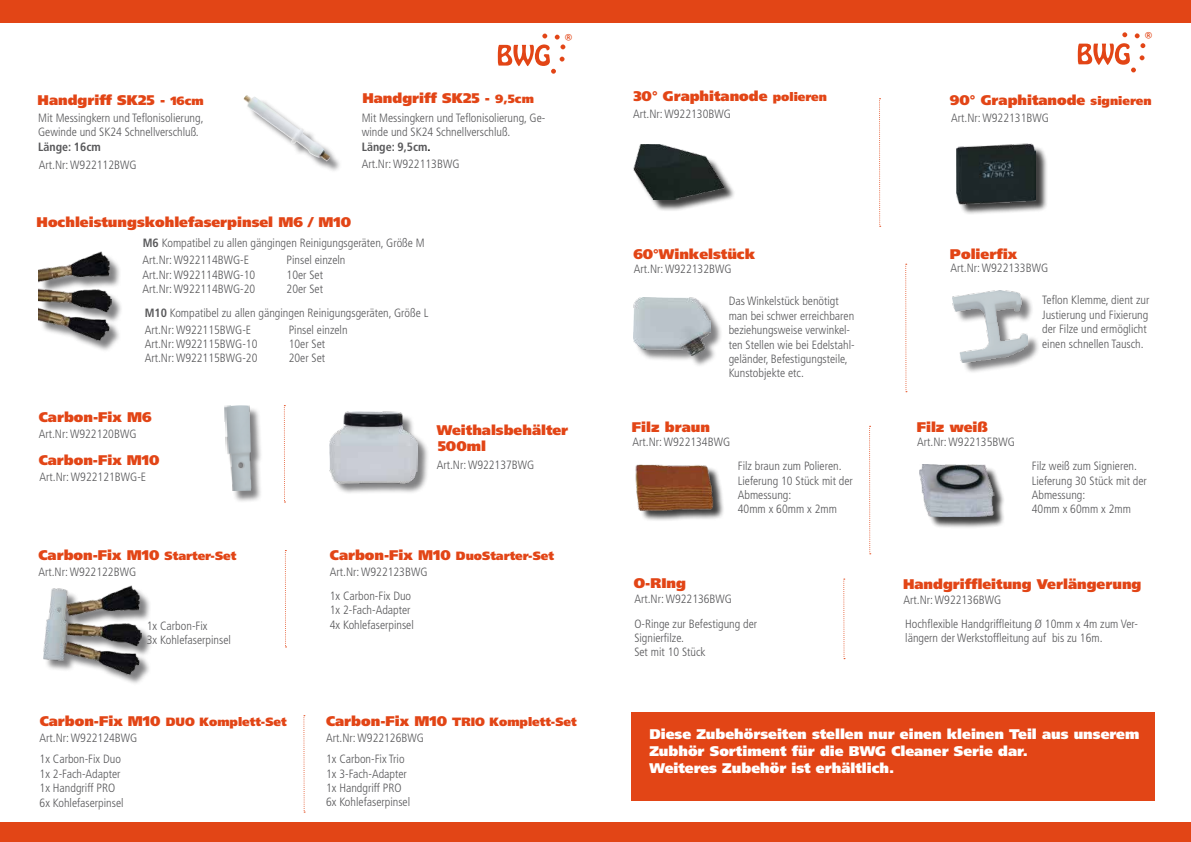
<style>
.page{position:relative;width:1191px;height:842px;background:#fff}
.page>*{position:absolute;margin:0;border:0;box-sizing:border-box;transform-origin:0 0}
.t1{font:900 14px "Frutiger LT Std";color:#e24516}
.t2{font:900 14px/16.8px "Frutiger LT Std";color:#fff}
.t3{font:300 condensed 12px/14.4px "Frutiger LT Std";color:#58585a}
.t4{font:900 12px "Frutiger LT Std";color:#e24516}
.t5{font:700 condensed 12px "Frutiger LT Std";color:#58585a}
.t6{font:600 8.3px "Neustadt";color:#e24516}
.s1{font-size:12px}
.s2{font-weight:700}
.s3{font-weight:700;color:#000}
.s4{font-size:14px}
</style>
<div class="page">
<div style="left:0;top:822px;width:1191px;height:20px;background:#e24516"></div>
<div style="left:0;top:0;width:1191px;height:23px;background:#e24516"></div>
<svg style="left:498px;top:34px;width:67px;height:40px"></svg>
<svg style="left:1077px;top:32px;width:68px;height:40px"></svg>
<div style="left:226px;top:407px;width:37px;height:96px;background:#58585a;opacity:.75"></div>
<img style="left:224px;top:405px;width:27px;height:86px">
<div style="left:331px;top:413px;width:98px;height:82px;background:#58585a;opacity:.75"></div>
<img style="left:329px;top:411px;width:88px;height:72px">
<div style="left:45px;top:588px;width:108px;height:98px;background:#58585a;opacity:.75"></div>
<img style="left:43px;top:585px;width:99px;height:89px">
<div style="left:246px;top:97px;width:96px;height:76px;background:#58585a;opacity:.75"></div>
<img style="left:243px;top:95px;width:87px;height:66px">
<svg style="left:284px;top:405px;width:1px;height:97px"></svg>
<svg style="left:285px;top:550px;width:1px;height:97px"></svg>
<svg style="left:303px;top:715px;width:2px;height:97px"></svg>
<div style="left:637px;top:466px;width:87px;height:56px;background:#000;opacity:.75"></div>
<img style="left:635px;top:464px;width:82px;height:48px">
<div style="left:921px;top:466px;width:84px;height:63px;background:#000;opacity:.75"></div>
<img style="left:919px;top:465px;width:75px;height:52px">
<div style="left:957px;top:145px;width:90px;height:71px;background:#000;opacity:.75"></div>
<img style="left:956px;top:143px;width:79px;height:62px">
<div style="left:636px;top:146px;width:100px;height:66px;background:#000;opacity:.75"></div>
<img style="left:633px;top:145px;width:92px;height:55px">
<div style="left:635px;top:299px;width:88px;height:69px;background:#58585a;opacity:.75"></div>
<img style="left:634px;top:297px;width:76px;height:59px">
<div style="left:954px;top:293px;width:85px;height:81px;background:#58585a;opacity:.75"></div>
<img style="left:952px;top:291px;width:75px;height:71px">
<svg style="left:879px;top:98px;width:1px;height:129px"></svg>
<svg style="left:905px;top:264px;width:2px;height:128px"></svg>
<svg style="left:869px;top:426px;width:1px;height:128px"></svg>
<svg style="left:843px;top:579px;width:2px;height:80px"></svg>
<div style="left:631px;top:712px;width:524px;height:89px;background:#e24516"></div>
<div style="left:40px;top:255px;width:83px;height:97px;background:#58585a;opacity:.75"></div>
<img style="left:38px;top:252px;width:73px;height:89px">
<p class="t1" style="left:38px;top:91px;width:168px">Handgriff SK25 - <span class="s1">16cm</span></p>
<p class="t1" style="left:362px;top:90px;width:173px">Handgriff SK25 - <span class="s1">9,5cm</span></p>
<p class="t3" style="left:38px;top:111px;width:167px">Mit Messingkern und Teflonisolierung,<br>Gewinde und SK24 Schnellverschluß.</p>
<p class="t5" style="left:38px;top:139px;width:64px">Länge: 16cm</p>
<p class="t3" style="left:39px;top:158px;width:99px">Art.Nr: W922112BWG</p>
<p class="t3" style="left:362px;top:111px;width:185px">Mit Messingkern und Teflonisolierung, Ge&shy;winde und SK24 Schnellverschluß.<br><span class="s2">Länge: 9,5cm</span><span class="s3">.</span></p>
<p class="t3" style="left:362px;top:157px;width:99px">Art.Nr: W922113BWG</p>
<p class="t1" style="left:37px;top:213px;width:316px">Hochleistungskohlefaserpinsel M6 / M10</p>
<p class="t3" style="left:143px;top:253px;width:108px">Art.Nr: W922114BWG-E</p>
<p class="t3" style="left:287px;top:253px;width:60px">Pinsel einzeln</p>
<p class="t3" style="left:143px;top:267px;width:114px">Art.Nr: W922114BWG-10</p>
<p class="t3" style="left:287px;top:267px;width:38px">10er Set</p>
<p class="t3" style="left:143px;top:282px;width:114px">Art.Nr: W922114BWG-20</p>
<p class="t3" style="left:287px;top:282px;width:38px">20er Set</p>
<p class="t3" style="left:145px;top:322px;width:108px">Art.Nr: W922115BWG-E</p>
<p class="t3" style="left:289px;top:322px;width:60px">Pinsel einzeln</p>
<p class="t3" style="left:145px;top:337px;width:114px">Art.Nr: W922115BWG-10</p>
<p class="t3" style="left:289px;top:337px;width:38px">10er Set</p>
<p class="t3" style="left:145px;top:351px;width:114px">Art.Nr: W922115BWG-20</p>
<p class="t3" style="left:289px;top:351px;width:38px">20er Set</p>
<p class="t3" style="left:143px;top:236px;width:283px"><span class="s2">M6</span> Kompatibel zu allen gängingen Reinigungsgeräten, Größe M</p>
<p class="t3" style="left:145px;top:306px;width:285px"><span class="s2">M10</span> Kompatibel zu allen gängingen Reinigungsgeräten, Größe L</p>
<p class="t6" style="left:564px;top:33px;width:10px">®</p>
<p class="t6" style="left:1144px;top:31px;width:10px">®</p>
<p class="t1" style="left:633px;top:88px;width:195px">30° Graphitanode <span class="s1">polieren</span></p>
<p class="t1" style="left:950px;top:92px;width:203px">90° Graphitanode <span class="s1">signieren</span></p>
<p class="t3" style="left:633px;top:107px;width:99px">Art.Nr: W922130BWG</p>
<p class="t3" style="left:951px;top:111px;width:99px">Art.Nr: W922131BWG</p>
<p class="t1" style="left:633px;top:245px;width:123px">60°Winkelstück</p>
<p class="t1" style="left:950px;top:245px;width:69px">Polierfix</p>
<p class="t3" style="left:634px;top:262px;width:99px">Art.Nr: W922132BWG</p>
<p class="t3" style="left:950px;top:261px;width:99px">Art.Nr: W922133BWG</p>
<p class="t3" style="left:728px;top:294px;width:127px">Das Winkelstück benötigt man bei schwer erreichbaren beziehungsweise verwinkel&shy;ten Stellen wie bei Edelstahl&shy;geländer, Befestigungsteile,<br>Kunstobjekte etc.</p>
<p class="t3" style="left:1042px;top:293px;width:109px">Teflon Klemme, dient zur<br>Justierung und Fixierung der Filze und ermöglicht einen schnellen Tausch.</p>
<p class="t1" style="left:39px;top:409px;width:114px">Carbon-Fix M6</p>
<p class="t3" style="left:39px;top:427px;width:99px">Art.Nr: W922120BWG</p>
<p class="t1" style="left:39px;top:451px;width:122px">Carbon-Fix M10</p>
<p class="t3" style="left:40px;top:470px;width:108px">Art.Nr: W922121BWG-E</p>
<p class="t1" style="left:437px;top:421px;width:133px">Weithalsbehälter</p>
<p class="t3" style="left:437px;top:458px;width:99px">Art.Nr: W922137BWG</p>
<p class="t1" style="left:438px;top:438px;width:50px">500ml</p>
<p class="t1" style="left:39px;top:546px;width:199px">Carbon-Fix M10 <span class="s1">Starter-Set</span></p>
<p class="t4" style="left:330px;top:548px;width:226px"><span class="s4">Carbon-Fix M10</span> DuoStarter-Set</p>
<p class="t3" style="left:38px;top:565px;width:99px">Art.Nr: W922122BWG</p>
<p class="t3" style="left:330px;top:565px;width:99px">Art.Nr: W922123BWG</p>
<p class="t3" style="left:147px;top:618px;width:85px">1x Carbon-Fix<br>3x Kohlefaserpinsel</p>
<p class="t3" style="left:330px;top:589px;width:85px">1x Carbon-Fix Duo<br>1x 2-Fach-Adapter<br>4x Kohlefaserpinsel</p>
<p class="t4" style="left:40px;top:714px;width:248px"><span class="s4">Carbon-Fix M10</span> DUO Komplett-Set</p>
<p class="t4" style="left:326px;top:714px;width:252px"><span class="s4">Carbon-Fix M10</span> TRIO Komplett-Set</p>
<p class="t3" style="left:40px;top:731px;width:99px">Art.Nr: W922124BWG</p>
<p class="t3" style="left:326px;top:731px;width:99px">Art.Nr: W922126BWG</p>
<p class="t3" style="left:40px;top:752px;width:86px">1x Carbon-Fix Duo<br>1x 2-Fach-Adapter<br>1x Handgriff PRO<br>6x Kohlefaserpinsel</p>
<p class="t3" style="left:326px;top:752px;width:85px">1x Carbon-Fix Trio<br>1x 3-Fach-Adapter<br>1x Handgriff PRO<br>6x Kohlefaserpinsel</p>
<p class="t1" style="left:632px;top:418px;width:80px">Filz braun</p>
<p class="t3" style="left:632px;top:434px;width:99px">Art.Nr: W922134BWG</p>
<p class="t3" style="left:738px;top:459px;width:117px">Filz braun zum Polieren.<br>Lieferung 10 Stück mit der<br>Abmessung:<br>40mm x 60mm x 2mm</p>
<p class="t1" style="left:916px;top:418px;width:73px">Filz weiß</p>
<p class="t3" style="left:917px;top:435px;width:99px">Art.Nr: W922135BWG</p>
<p class="t3" style="left:1031px;top:459px;width:117px">Filz weiß zum Signieren.<br>Lieferung 30 Stück mit der<br>Abmessung:<br>40mm x 60mm x 2mm</p>
<p class="t1" style="left:634px;top:574px;width:54px">O-RIng</p>
<p class="t1" style="left:903px;top:576px;width:240px">Handgriffleitung Verlängerung</p>
<p class="t3" style="left:634px;top:592px;width:99px">Art.Nr: W922136BWG</p>
<p class="t3" style="left:903px;top:592px;width:99px">Art.Nr: W922136BWG</p>
<p class="t3" style="left:634px;top:616px;width:124px">O-Ringe zur Befestigung der<br>Signierfilze.<br>Set mit 10 Stück</p>
<p class="t3" style="left:905px;top:616px;width:234px">Hochflexible Handgriffleitung Ø 10mm x 4m zum Ver&shy;längern der Werkstoffleitung auf bis zu 16m.</p>
<p class="t2" style="left:649px;top:726px;width:491px">Diese Zubehörseiten stellen nur einen kleinen Teil aus unserem<br>Zubhör Sortiment für die BWG Cleaner Serie dar.<br>Weiteres Zubehör ist erhältlich.</p>
</div>
